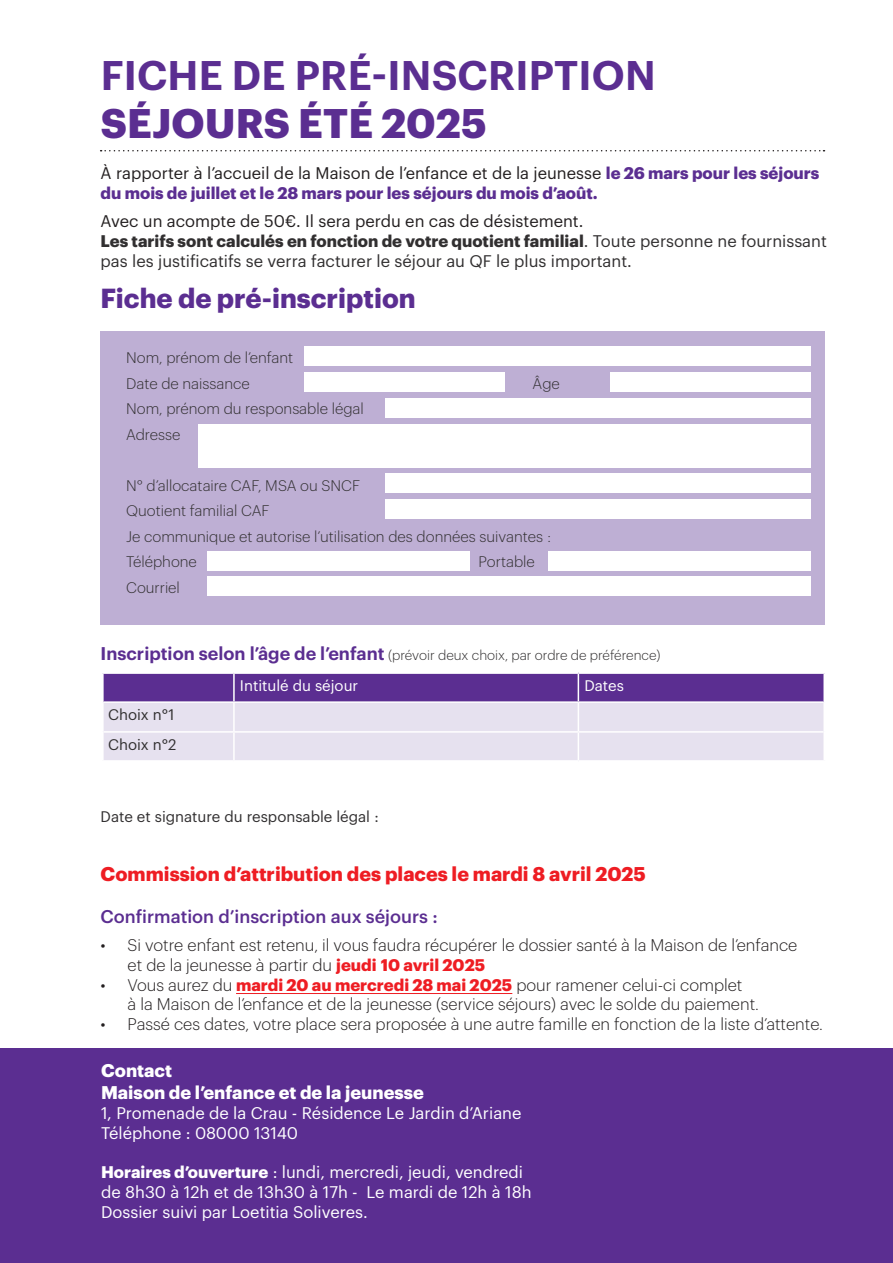
<style>
.page{position:relative;width:893px;height:1263px;background:#fff}
.page>*{position:absolute;margin:0;border:0;box-sizing:border-box;transform-origin:0 0}
.t1{font:600 40.5px "Graphik";letter-spacing:.005em;color:#5b2e91}
.t2{font:700 40.5px "Graphik";letter-spacing:.005em;color:#5b2e91}
.t3{font:700 27px "Graphik";color:#5b2e91}
.t4{font:700 19.5px "Graphik";color:#ee1d23}
.t5{font:700 18px "Graphik";color:#fff}
.t6{font:500 18px "Graphik";color:#5b2e91}
.t7{font:300 16.5px/19.8px "Graphik";color:#231f20}
.t8{font:16.5px "Graphik";color:#fff}
.t9{font:16.5px/19.8px "Graphik";color:#312f30}
.t10{font:700 16.5px/19.8px "Graphik";color:#5b2e91}
.t11{font:16.5px "Graphik";color:#231f20}
.t12{font:300 15px "Graphik";color:#312f30}
.t13{font:15px "Graphik";color:#312f30}
.t14{font:15px "Graphik";color:#fff}
.t15{font:300 13.5px "Graphik";color:#312f30}
.s1{font-weight:400;color:#231f20}
.s2{font-weight:700}
.s3{font-weight:600;font-size:18px;color:#5b2e91}
.s4{font-weight:700;color:#ee1d23}
</style>
<div class="page">
<div style="left:0;top:1048px;width:893px;height:215px;background:#5b2e91"></div>
<div style="left:101px;top:332px;width:724px;height:293px;background:#beafd4"></div>
<hr style="left:236px;top:993px;width:276px;height:1px;background:#ee1d23">
<svg style="left:101px;top:150px;width:723px;height:1px"></svg>
<div style="left:304px;top:346px;width:507px;height:20px;background:#fff"></div>
<div style="left:304px;top:372px;width:200px;height:20px;background:#fff"></div>
<div style="left:610px;top:372px;width:201px;height:20px;background:#fff"></div>
<div style="left:385px;top:398px;width:426px;height:20px;background:#fff"></div>
<div style="left:385px;top:473px;width:426px;height:20px;background:#fff"></div>
<div style="left:385px;top:499px;width:426px;height:20px;background:#fff"></div>
<div style="left:207px;top:576px;width:604px;height:20px;background:#fff"></div>
<div style="left:548px;top:551px;width:263px;height:20px;background:#fff"></div>
<div style="left:207px;top:551px;width:263px;height:20px;background:#fff"></div>
<div style="left:198px;top:425px;width:613px;height:43px;background:#fff"></div>
<svg style="left:104px;top:674px;width:719px;height:86px;background:#baa9d1"></svg>
<p class="t1" style="left:101px;top:44px;width:557px">FICHE DE PRÉ-INSCRIPTION</p>
<p class="t2" style="left:101px;top:92px;width:387px">SÉJOURS ÉTÉ 2025</p>
<p class="t10" style="left:101px;top:162px;width:720px"><span class="s1">À rapporter à l’accueil de la Maison de l’enfance et de la jeunesse</span> le 26 mars pour les séjours du mois de juillet et le 28 mars pour les séjours du mois d’août.</p>
<p class="t11" style="left:101px;top:209px;width:484px">Avec un acompte de 50€. Il sera perdu en cas de désistement.</p>
<p class="t9" style="left:101px;top:230px;width:728px"><span class="s2">Les tarifs sont calculés en fonction de votre quotient familial</span>. Toute personne ne fournissant pas les justificatifs se verra facturer le séjour au QF le plus important.</p>
<p class="t3" style="left:101px;top:277px;width:317px">Fiche de pré-inscription</p>
<p class="t12" style="left:126px;top:347px;width:169px">Nom, prénom de l’enfant</p>
<p class="t12" style="left:126px;top:372px;width:125px">Date de naissance</p>
<p class="t12" style="left:533px;top:372px;width:29px">Âge</p>
<p class="t12" style="left:126px;top:398px;width:239px">Nom, prénom du responsable légal</p>
<p class="t12" style="left:126px;top:423px;width:56px">Adresse</p>
<p class="t12" style="left:126px;top:474px;width:235px">N° d’allocataire CAF, MSA ou SNCF</p>
<p class="t12" style="left:126px;top:500px;width:145px">Quotient familial CAF</p>
<p class="t12" style="left:126px;top:525px;width:426px">Je communique et autorise l’utilisation des données suivantes :</p>
<p class="t12" style="left:126px;top:551px;width:72px">Téléphone</p>
<p class="t12" style="left:479px;top:551px;width:58px">Portable</p>
<p class="t12" style="left:126px;top:576px;width:55px">Courriel</p>
<p class="t15" style="left:101px;top:645px;width:561px"><span class="s3">Inscription selon l’âge de l’enfant</span> (prévoir deux choix, par ordre de préférence)</p>
<p class="t13" style="left:108px;top:704px;width:68px">Choix n°1</p>
<p class="t13" style="left:108px;top:733px;width:70px">Choix n°2</p>
<p class="t14" style="left:240px;top:674px;width:120px">Intitulé du séjour</p>
<p class="t14" style="left:584px;top:674px;width:41px">Dates</p>
<p class="t13" style="left:101px;top:805px;width:280px">Date et signature du responsable légal :</p>
<p class="t4" style="left:101px;top:859px;width:547px">Commission d’attribution des places le mardi 8 avril 2025</p>
<p class="t6" style="left:101px;top:902px;width:339px">Confirmation d’inscription aux séjours :</p>
<p class="t7" style="left:128px;top:934px;width:671px;text-indent:-27px">• Si votre enfant est retenu, il vous faudra récupérer le dossier santé à la Maison de l’enfance et de la jeunesse à partir du <span class="s4">jeudi 10 avril 2025</span></p>
<p class="t7" style="left:101px;top:973px;width:643px">• Vous aurez du <span class="s4">mardi 20 au mercredi 28 mai 2025</span> pour ramener celui-ci complet</p>
<p class="t7" style="left:128px;top:993px;width:633px">à la Maison de l’enfance et de la jeunesse (service séjours) avec le solde du paiement.</p>
<p class="t7" style="left:101px;top:1013px;width:724px">• Passé ces dates, votre place sera proposée à une autre famille en fonction de la liste d’attente.</p>
<p class="t5" style="left:101px;top:1057px;width:73px">Contact</p>
<p class="t5" style="left:101px;top:1078px;width:324px">Maison de l’enfance et de la jeunesse</p>
<p class="t8" style="left:101px;top:1100px;width:422px">1, Promenade de la Crau - Résidence Le Jardin d’Ariane</p>
<p class="t8" style="left:101px;top:1120px;width:199px">Téléphone : 08000 13140</p>
<p class="t8" style="left:101px;top:1160px;width:423px"><span class="s2">Horaires d’ouverture</span> : lundi, mercredi, jeudi, vendredi</p>
<p class="t8" style="left:101px;top:1179px;width:432px">de 8h30 à 12h et de 13h30 à 17h - Le mardi de 12h à 18h</p>
<p class="t8" style="left:101px;top:1199px;width:268px">Dossier suivi par Loetitia Soliveres.</p>
</div>
